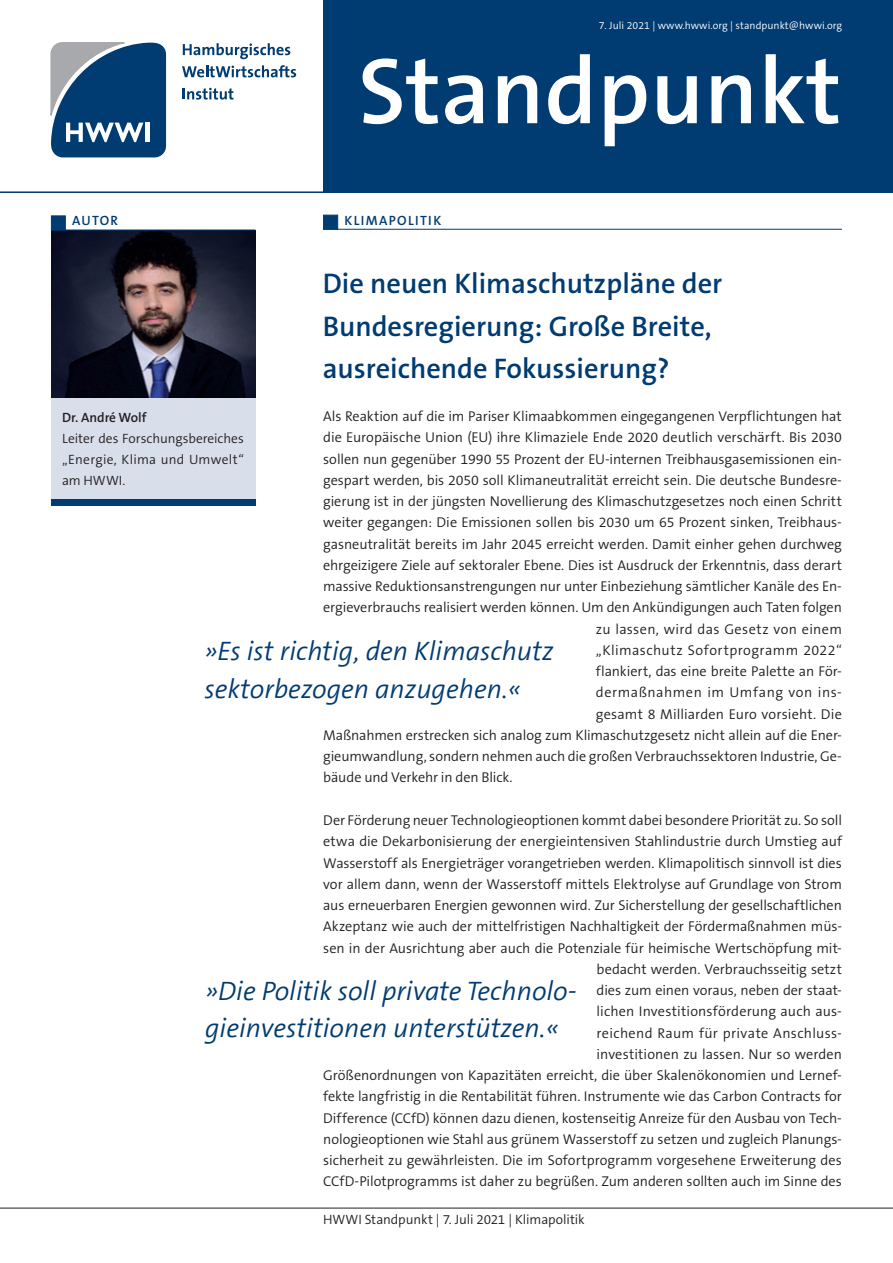
<style>
.page{position:relative;width:893px;height:1263px;background:#fff}
.page>*{position:absolute;margin:0;border:0;box-sizing:border-box;transform-origin:0 0}
.t1{font:600 94.5px "The Sans B6";color:#fff}
.t2{font:600 28.5px/42.5px "The Sans B6";color:#003b71}
.t3{font:italic 300 27px/37.5px "The Sans B4";color:#003b71}
.t4{font:300 14.25px/21.3px "The Sans B4";letter-spacing:-.005em;color:#231f20;text-align:right}
.t5{font:300 14.25px "The Sans B4";letter-spacing:.03em;color:#231f20}
.t6{font:300 14.25px "The Sans B4";letter-spacing:.02em;color:#231f20}
.t7{font:300 14.25px "The Sans B4";letter-spacing:.035em;color:#231f20}
.t8{font:300 13.5px/21.3px "The Sans B4";color:#231f20;text-align:justify}
.t9{font:600 13.5px "The Sans B6";letter-spacing:.1em;color:#003b71}
.t10{font:600 13.5px "The Sans B6";color:#231f20}
.t11{font:300 10.5px "The Sans B4";letter-spacing:.005em;color:#fff}
</style>
<div class="page">
<img style="left:51px;top:231px;width:204px;height:168px">
<div style="left:323px;top:0;width:570px;height:191px;background:#003b71"></div>
<svg style="left:183px;top:88px;width:50px;height:12px"></svg>
<svg style="left:182px;top:65px;width:114px;height:12px"></svg>
<svg style="left:183px;top:43px;width:107px;height:16px"></svg>
<svg style="left:50px;top:42px;width:116px;height:115px;background:#346089"></svg>
<hr style="left:0;top:191px;width:893px;height:2px;background:#003b71">
<hr style="left:0;top:1208px;width:893px;height:1px;background:#231f20">
<div style="left:323px;top:215px;width:15px;height:15px;background:#003b71;border:1px solid #003b71"></div>
<hr style="left:323px;top:229px;width:519px;height:1px;background:#003b71">
<div style="left:51px;top:399px;width:204px;height:107px;background:#d8dfeb"></div>
<div style="left:51px;top:500px;width:205px;height:6px;background:#003b71"></div>
<div style="left:51px;top:215px;width:15px;height:15px;background:#003b71;border:1px solid #003b71"></div>
<hr style="left:51px;top:230px;width:204px;height:1px;background:#003b71">
<p class="t11" style="left:599px;top:20px;width:245px">7. Juli 2021 | www.hwwi.org | standpunkt@hwwi.org</p>
<p class="t9" style="left:72px;top:213px;width:47px">AUTOR</p>
<h1 class="t1" style="left:358px;top:42px;width:485px">Standpunkt</h1>
<p class="t9" style="left:344px;top:213px;width:98px">KLIMAPOLITIK</p>
<h2 class="t2" style="left:323px;top:264px;width:401px">Die neuen Klimaschutzpläne der<br>Bundesregierung: Große Breite, ausreichende Fokussierung?</h2>
<p class="t4" style="left:323px;top:406px;width:520px">Als Reaktion auf die im Pariser Klimaabkommen eingegangenen Verpflichtungen hat</p>
<p class="t4" style="left:323px;top:427px;width:520px">die Europäische Union (EU) ihre Klimaziele Ende 2020 deutlich verschärft. Bis 2030</p>
<p class="t4" style="left:323px;top:449px;width:520px">sollen nun gegenüber 1990 55 Prozent der EU-internen Treibhausgasemissionen ein-</p>
<p class="t4" style="left:323px;top:470px;width:520px">gespart werden, bis 2050 soll Klimaneutralität erreicht sein. Die deutsche Bundesre-</p>
<p class="t4" style="left:323px;top:491px;width:520px">gierung ist in der jüngsten Novellierung des Klimaschutzgesetzes noch einen Schritt</p>
<p class="t4" style="left:323px;top:512px;width:520px">weiter gegangen: Die Emissionen sollen bis 2030 um 65 Prozent sinken, Treibhaus-</p>
<p class="t4" style="left:323px;top:534px;width:520px">gasneutralität bereits im Jahr 2045 erreicht werden. Damit einher gehen durchweg</p>
<p class="t4" style="left:323px;top:555px;width:520px">ehrgeizigere Ziele auf sektoraler Ebene. Dies ist Ausdruck der Erkenntnis, dass derart</p>
<p class="t4" style="left:323px;top:576px;width:520px">massive Reduktionsanstrengungen nur unter Einbeziehung sämtlicher Kanäle des En-</p>
<p class="t4" style="left:323px;top:597px;width:520px">ergieverbrauchs realisiert werden können. Um den Ankündigungen auch Taten folgen</p>
<p class="t6" style="left:596px;top:621px;width:248px">zu lassen, wird das Gesetz von einem</p>
<p class="t5" style="left:596px;top:643px;width:248px">„Klimaschutz Sofortprogramm 2022“</p>
<p class="t4" style="left:596px;top:661px;width:248px">flankiert, das eine breite Palette an För-</p>
<p class="t7" style="left:596px;top:685px;width:248px">dermaßnahmen im Umfang von ins-</p>
<p class="t4" style="left:596px;top:704px;width:248px">gesamt 8 Milliarden Euro vorsieht. Die</p>
<p class="t4" style="left:323px;top:725px;width:520px">Maßnahmen erstrecken sich analog zum Klimaschutzgesetz nicht allein auf die Ener-</p>
<p class="t4" style="left:323px;top:746px;width:520px">gieumwandlung, sondern nehmen auch die großen Verbrauchssektoren Industrie, Ge-</p>
<p class="t4" style="left:323px;top:767px;width:191px">bäude und Verkehr in den Blick.</p>
<p class="t4" style="left:323px;top:810px;width:520px">Der Förderung neuer Technologieoptionen kommt dabei besondere Priorität zu. So soll etwa die Dekarbonisierung der energieintensiven Stahlindustrie durch Umstieg auf Wasserstoff als Energieträger vorangetrieben werden. Klimapolitisch sinnvoll ist dies vor allem dann, wenn der Wasserstoff mittels Elektrolyse auf Grundlage von Strom aus erneuerbaren Energien gewonnen wird. Zur Sicherstellung der gesellschaftlichen Akzeptanz wie auch der mittelfristigen Nachhaltigkeit der Fördermaßnahmen müs&shy;sen in der Ausrichtung aber auch die Potenziale für heimische Wertschöpfung mit&shy;bedacht werden. Verbrauchsseitig setzt<br>dies zum einen voraus, neben der staat-<br>lichen Investitionsförderung auch aus-<br>reichend Raum für private Anschluss-<br>investitionen zu lassen. Nur so werden<br>Größenordnungen von Kapazitäten erreicht, die über Skalenökonomien und Lernef&shy;fekte langfristig in die Rentabilität führen. Instrumente wie das Carbon Contracts for Difference (CCfD) können dazu dienen, kostenseitig Anreize für den Ausbau von Tech&shy;nologieoptionen wie Stahl aus grünem Wasserstoff zu setzen und zugleich Planungs&shy;sicherheit zu gewährleisten. Die im Sofortprogramm vorgesehene Erweiterung des CCfD-Pilotprogramms ist daher zu begrüßen. Zum anderen sollten auch im Sinne des</p>
<p class="t10" style="left:62px;top:410px;width:86px">Dr. André Wolf</p>
<p class="t8" style="left:62px;top:428px;width:183px">Leiter des Forschungsbereiches „Energie, Klima und Umwelt“ am HWWI.</p>
<h3 class="t3" style="left:204px;top:633px;width:351px">»Es ist richtig, den Klimaschutz sektorbezogen anzugehen.«</h3>
<h3 class="t3" style="left:205px;top:973px;width:373px">»Die Politik soll private Technolo&shy;gieinvestitionen unterstützen.«</h3>
<p class="t8" style="left:323px;top:1209px;width:263px">HWWI Standpunkt | 7. Juli 2021 | Klimapolitik</p>
</div>
